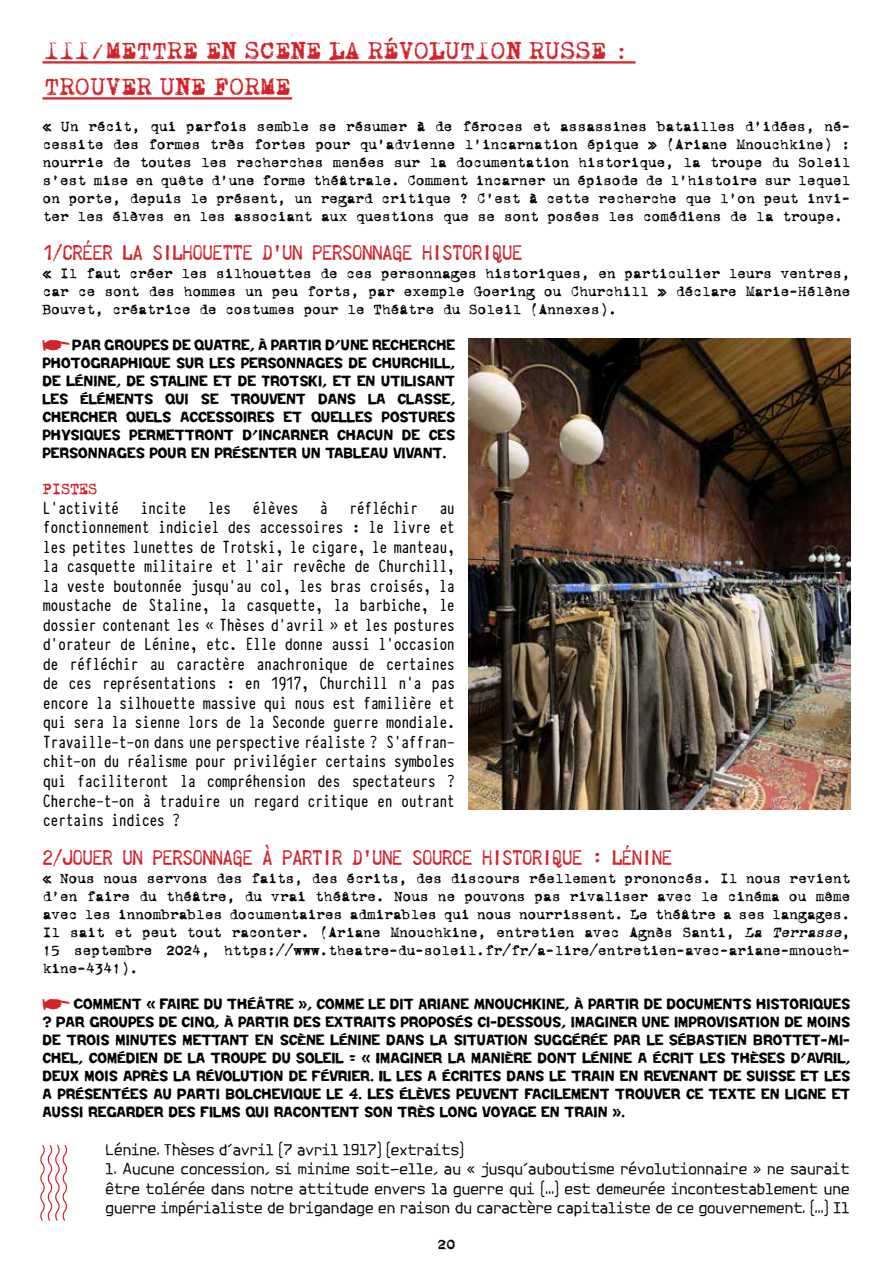
<style>
.page{position:relative;width:893px;height:1263px;background:#fff}
.page>*{position:absolute;margin:0;border:0;box-sizing:border-box;transform-origin:0 0}
.t1{font:22.5px/36px "Draconian Typewriter";letter-spacing:-.15em;color:#d2232a}
.t2{font:19.5px/19.5px "Typewriter Condensed Demi";letter-spacing:-.06em;color:#000;text-align:justify}
.t3{font:18px "Telegraphem";letter-spacing:-.03em;color:#d2232a}
.t4{font:16.5px "VT Corona";color:#d2232a}
.t5{font:15px/18px "VT Corona";letter-spacing:-.02em;color:#000;text-align:justify}
.t6{font:15px/19.5px "Spotlight Typewriter NC";letter-spacing:-.01em;color:#000;text-align:justify}
.t7{font:13.5px/18px "Repent";letter-spacing:-.02em;color:#000;text-align:justify}
.s1{color:#d2232a}
.s2{font-style:italic}
</style>
<div class="page">
<img style="left:468px;top:338px;width:382px;height:471px">
<hr style="left:43px;top:61px;width:593px;height:3px;background:#d2232a">
<hr style="left:43px;top:97px;width:249px;height:3px;background:#d2232a">
<svg style="left:40px;top:1145px;width:27px;height:76px"></svg>
<h1 class="t1" style="left:43px;top:35px;width:590px">III/METTRE EN SCÈNE LA RÉVOLUTION RUSSE :<br>TROUVER UNE FORME</h1>
<p class="t5" style="left:43px;top:118px;width:809px">« Un récit, qui parfois semble se résumer à de féroces et assassines batailles d’idées, né&shy;cessite des formes très fortes pour qu’advienne l’incarnation épique » (Ariane Mnouchkine) : nourrie de toutes les recherches menées sur la documentation historique, la troupe du Soleil s’est mise en quête d’une forme théâtrale. Comment incarner un épisode de l’histoire sur lequel on porte, depuis le présent, un regard critique ? C’est à cette recherche que l’on peut invi&shy;ter les élèves en les associant aux questions que se sont posées les comédiens de la troupe.</p>
<p class="t3" style="left:43px;top:240px;width:482px">1/CRÉER LA SILHOUETTE D’UN PERSONNAGE HISTORIQUE</p>
<p class="t5" style="left:43px;top:265px;width:809px">« Il faut créer les silhouettes de ces personnages historiques, en particulier leurs ventres, car ce sont des hommes un peu forts, par exemple Goering ou Churchill » déclare Marie-Hélène Bouvet, créatrice de costumes pour le Théâtre du Soleil (Annexes).</p>
<p class="t7" style="left:43px;top:336px;width:414px"><span class="s1">&gt;</span> PAR GROUPES DE QUATRE, À PARTIR D’UNE RECHERCHE PHOTOGRAPHIQUE SUR LES PERSONNAGES DE CHURCHILL, DE LÉNINE, DE STALINE ET DE TROTSKI, ET EN UTILISANT LES ÉLÉMENTS QUI SE TROUVENT DANS LA CLASSE, CHERCHER QUELS ACCESSOIRES ET QUELLES POSTURES PHYSIQUES PERMETTRONT D’INCARNER CHACUN DE CES PERSONNAGES POUR EN PRÉSENTER UN TABLEAU VIVANT.</p>
<p class="t4" style="left:43px;top:480px;width:19px">Pistes</p>
<p class="t2" style="left:43px;top:497px;width:414px">L’activité incite les élèves à réfléchir au fonctionnement indiciel des accessoires : le livre et les petites lunettes de Trotski, le cigare, le manteau, la casquette militaire et l’air revêche de Churchill, la veste boutonnée jusqu’au col, les bras croisés, la moustache de Staline, la casquette, la barbiche, le dossier contenant les « Thèses d’avril » et les postures d’orateur de Lénine, etc. Elle donne aussi l’occasion de réfléchir au caractère anachronique de certaines de ces représentations : en 1917, Churchill n’a pas encore la silhouette massive qui nous est familière et qui sera la sienne lors de la Seconde guerre mondiale.<br>Travaille-t-on dans une perspective réaliste ? S’affran&shy;chit-on du réalisme pour privilégier certains symboles qui faciliteront la compréhension des spectateurs ?<br>Cherche-t-on à traduire un regard critique en outrant certains indices ?</p>
<p class="t3" style="left:43px;top:844px;width:631px">2/JOUER UN PERSONNAGE À PARTIR D’UNE SOURCE HISTORIQUE : LÉNINE</p>
<p class="t5" style="left:43px;top:870px;width:809px">« Nous nous servons des faits, des écrits, des discours réellement prononcés. Il nous revient d’en faire du théâtre, du vrai théâtre. Nous ne pouvons pas rivaliser avec le cinéma ou même avec les innombrables documentaires admirables qui nous nourrissent. Le théâtre a ses langages.<br>Il sait et peut tout raconter. (Ariane Mnouchkine, entretien avec Agnès Santi, <span class="s2">La Terrasse</span>, 15 septembre 2024, https://www.theatre-du-soleil.fr/fr/a-lire/entretien-avec-ariane-mnouch&shy;kine-4341).</p>
<p class="t7" style="left:43px;top:994px;width:809px"><span class="s1">&gt;</span> COMMENT « FAIRE DU THÉÂTRE », COMME LE DIT ARIANE MNOUCHKINE, À PARTIR DE DOCUMENTS HISTORIQUES ? PAR GROUPES DE CINQ, À PARTIR DES EXTRAITS PROPOSÉS CI-DESSOUS, IMAGINER UNE IMPROVISATION DE MOINS DE TROIS MINUTES METTANT EN SCÈNE LÉNINE DANS LA SITUATION SUGGÉRÉE PAR LE SÉBASTIEN BROTTET-MI-CHEL, COMÉDIEN DE LA TROUPE DU SOLEIL : « IMAGINER LA MANIÈRE DONT LÉNINE A ÉCRIT LES THÈSES D’AVRIL, DEUX MOIS APRÈS LA RÉVOLUTION DE FÉVRIER. IL LES A ÉCRITES DANS LE TRAIN EN REVENANT DE SUISSE ET LES A PRÉSENTÉES AU PARTI BOLCHEVIQUE LE 4. LES ÉLÈVES PEUVENT FACILEMENT TROUVER CE TEXTE EN LIGNE ET AUSSI REGARDER DES FILMS QUI RACONTENT SON TRÈS LONG VOYAGE EN TRAIN ».</p>
<p class="t6" style="left:106px;top:1138px;width:360px">Lénine. Thèses d’avril (7 avril 1917) (extraits)</p>
<p class="t6" style="left:106px;top:1158px;width:746px">1. Aucune concession, si minime soit-elle, au « jusqu’auboutisme révolutionnaire » ne saurait être tolérée dans notre attitude envers la guerre qui (…) est demeurée incontestablement une guerre impérialiste de brigandage en raison du caractère capitaliste de ce gouvernement. (…) Il</p>
<p class="t5" style="left:438px;top:1236px;width:19px">20</p>
</div>
